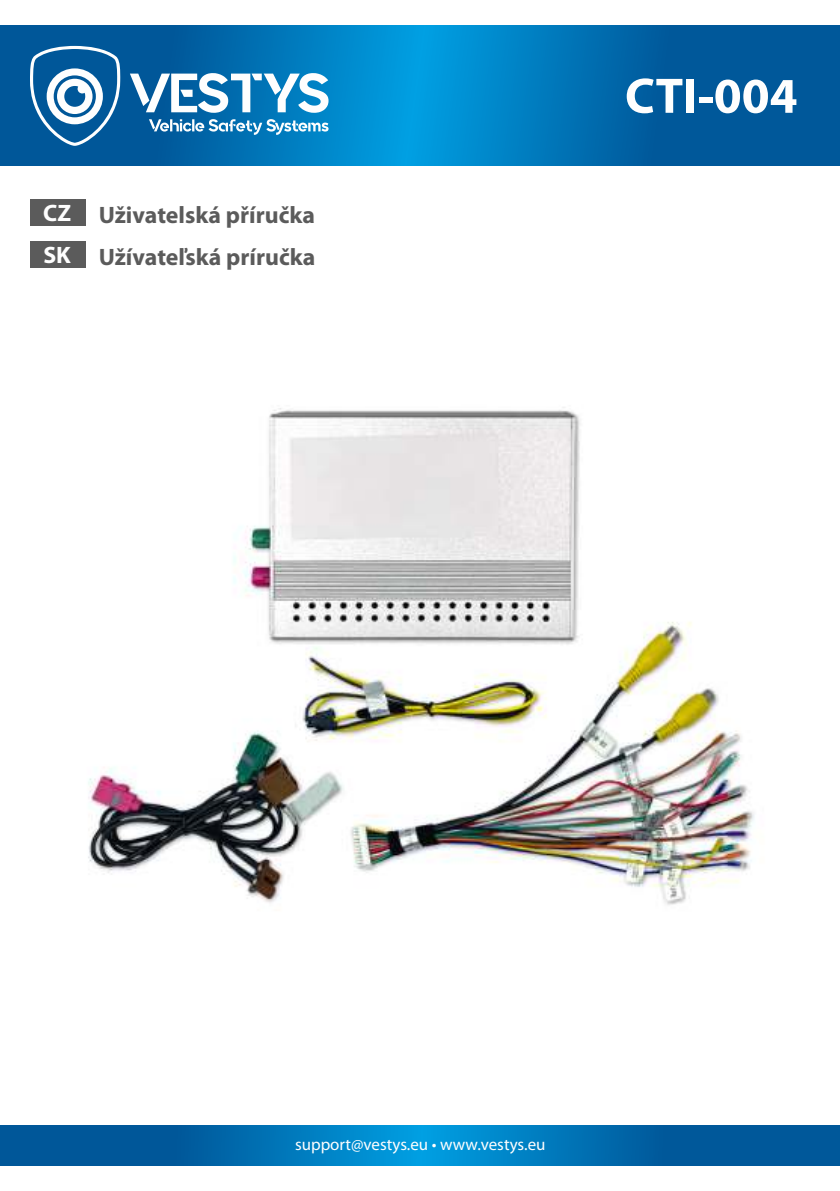
<style>
.page{position:relative;width:840px;height:1191px;background:#fff}
.page>*{position:absolute;margin:0;border:0;box-sizing:border-box;transform-origin:0 0}
.t1{font:700 50.2px "Myriad Pro";color:#fefefe}
.t2{font:700 23.8px "Myriad Pro";color:#5b5b5b}
.t3{font:17px "Myriad Pro";color:#fefefe}
.s1{color:#fefefe}
</style>
<div class="page">
<svg style="left:0;top:26px;width:839px;height:140px;background:#006fb1"></svg>
<svg style="left:130px;top:73px;width:198px;height:40px"></svg>
<svg style="left:149px;top:119px;width:179px;height:16px"></svg>
<svg style="left:30px;top:46px;width:90px;height:100px"></svg>
<svg style="left:0;top:1125px;width:839px;height:40px;background:#006cae"></svg>
<div style="left:30px;top:200px;width:55px;height:26px;background:#5b5b5b"></div>
<div style="left:30px;top:242px;width:55px;height:26px;background:#5b5b5b"></div>
<img style="left:88px;top:407px;width:667px;height:498px">
<p class="t2" style="left:43px;top:205px;width:273px"><span class="s1">CZ</span> Uživatelská příručka</p>
<p class="t2" style="left:43px;top:247px;width:273px"><span class="s1">SK</span> Užívateľská príručka</p>
<h1 class="t1" style="left:624px;top:75px;width:174px">CTI-004</h1>
<p class="t3" style="left:295px;top:1137px;width:252px">support@vestys.eu • www.vestys.eu</p>
</div>
